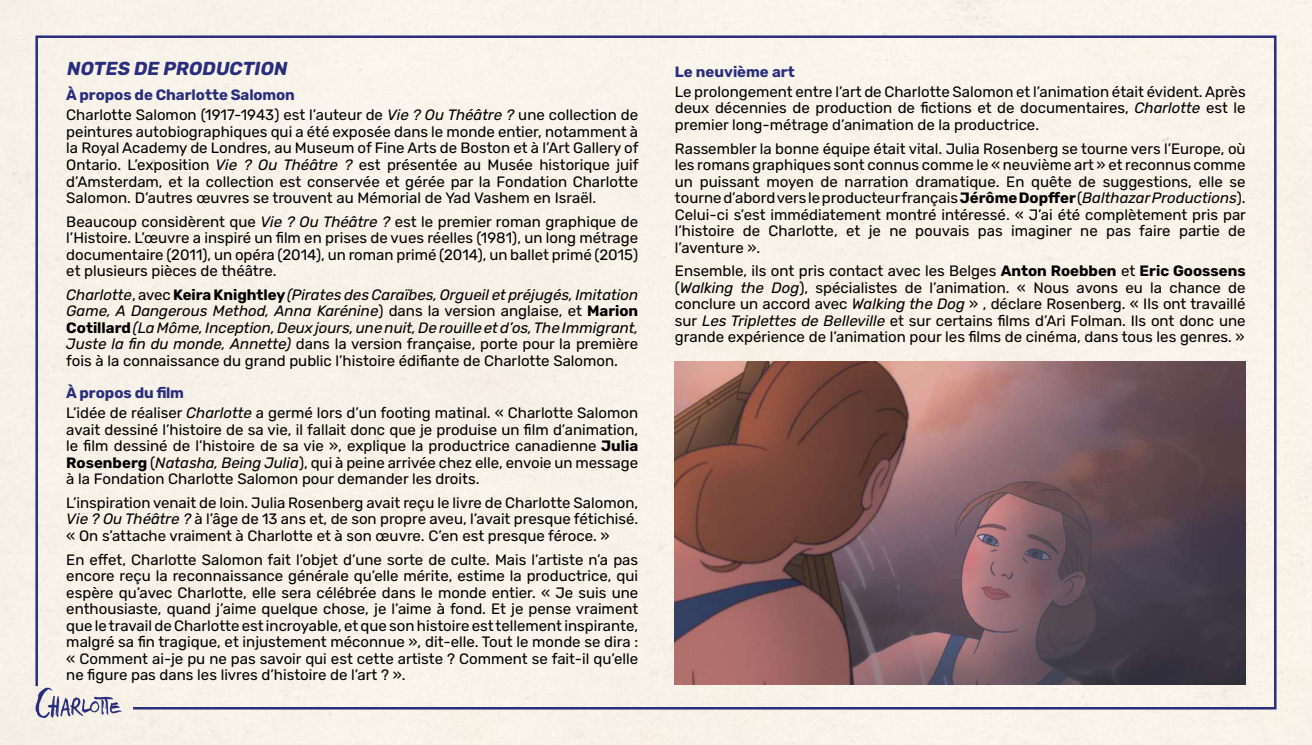
<style>
.page{position:relative;width:1312px;height:745px;background:#fff}
.page>*{position:absolute;margin:0;border:0;box-sizing:border-box;transform-origin:0 0}
.t1{font:italic 700 18.75px "Rubik";color:#282d7d}
.t2{font:15px/16.5px "Rubik";color:#000;text-align:justify}
.t3{font:italic 15px/16.5px "Rubik";color:#000;text-align:justify}
.t4{font:700 15px "Rubik";color:#282d7d}
.s1{font-weight:700;color:#282d7d}
.s2{font-style:italic}
.s3{font-style:normal}
.s4{font-weight:700;font-style:normal}
.s5{font-weight:700}
</style>
<div class="page">
<div style="left:0;top:0;width:1311px;height:744px;background:#f8f3e9"></div>
<div style="left:34px;top:34px;width:1243px;height:676px;background:#f8f3e9"></div>
<svg style="left:35px;top:687px;width:87px;height:30px;background:#c4c1cd"></svg>
<img style="left:674px;top:361px;width:571px;height:322px">
<p class="t1" style="left:66px;top:58px;width:225px">NOTES DE PRODUCTION</p>
<p class="t2" style="left:66px;top:85px;width:573px;line-height:20px"><span class="s1">À propos de Charlotte Salomon<br></span>Charlotte Salomon (1917-1943) est l’auteur de <span class="s2">Vie ? Ou Théâtre ?</span> une collection de</p>
<p class="t2" style="left:66px;top:124px;width:573px">peintures autobiographiques qui a été exposée dans le monde entier, notamment à la Royal Academy de Londres, au Museum of Fine Arts de Boston et à l’Art Gallery of Ontario. L’exposition <span class="s2">Vie ? Ou Théâtre ?</span> est présentée au Musée historique juif d’Amsterdam, et la collection est conservée et gérée par la Fondation Charlotte Salomon. D’autres œuvres se trouvent au Mémorial de Yad Vashem en Israël.</p>
<p class="t2" style="left:66px;top:213px;width:573px">Beaucoup considèrent que <span class="s2">Vie ? Ou Théâtre ?</span> est le premier roman graphique de l’Histoire. L’œuvre a inspiré un film en prises de vues réelles (1981), un long métrage documentaire (2011), un opéra (2014), un roman primé (2014), un ballet primé (2015) et plusieurs pièces de théâtre.</p>
<p class="t3" style="left:66px;top:286px;width:573px">Charlotte<span class="s3">, avec</span> <span class="s4">Keira Knightley</span> (Pirates des Caraïbes, Orgueil et préjugés, Imitation Game, A Dangerous Method, Anna Karénine<span class="s3">) dans la version anglaise, et</span> <span class="s4">Marion Cotillard</span> (La Môme, Inception, Deux jours, une nuit, De rouille et d’os, The Immigrant, Juste la fin du monde, Annette) <span class="s3">dans la version française, porte pour la première fois à la connaissance du grand public l’histoire édifiante de Charlotte Salomon.</span></p>
<p class="t2" style="left:66px;top:383px;width:573px;line-height:20px"><span class="s1">À propos du film<br></span>L’idée de réaliser <span class="s2">Charlotte</span> a germé lors d’un footing matinal. « Charlotte Salomon</p>
<p class="t2" style="left:66px;top:421px;width:573px">avait dessiné l’histoire de sa vie, il fallait donc que je produise un film d’animation, le film dessiné de l’histoire de sa vie », explique la productrice canadienne <span class="s5">Julia Rosenberg</span> (<span class="s2">Natasha, Being Julia</span>), qui à peine arrivée chez elle, envoie un message à la Fondation Charlotte Salomon pour demander les droits.</p>
<p class="t2" style="left:66px;top:494px;width:573px">L’inspiration venait de loin. Julia Rosenberg avait reçu le livre de Charlotte Salomon, <span class="s2">Vie ? Ou Théâtre ?</span> à l’âge de 13 ans et, de son propre aveu, l’avait presque fétichisé. « On s’attache vraiment à Charlotte et à son œuvre. C’en est presque féroce. »</p>
<p class="t2" style="left:66px;top:551px;width:573px">En effet, Charlotte Salomon fait l’objet d’une sorte de culte. Mais l’artiste n’a pas encore reçu la reconnaissance générale qu’elle mérite, estime la productrice, qui espère qu’avec Charlotte, elle sera célébrée dans le monde entier. « Je suis une enthousiaste, quand j’aime quelque chose, je l’aime à fond. Et je pense vraiment que le travail de Charlotte est incroyable, et que son histoire est tellement inspirante, malgré sa fin tragique, et injustement méconnue », dit-elle. Tout le monde se dira : « Comment ai-je pu ne pas savoir qui est cette artiste ? Comment se fait-il qu’elle ne figure pas dans les livres d’histoire de l’art ? ».</p>
<p class="t4" style="left:674px;top:63px;width:121px">Le neuvième art</p>
<p class="t2" style="left:674px;top:84px;width:572px">Le prolongement entre l’art de Charlotte Salomon et l’animation était évident. Après deux décennies de production de fictions et de documentaires, <span class="s2">Charlotte</span> est le premier long-métrage d’animation de la productrice.</p>
<p class="t2" style="left:674px;top:140px;width:572px">Rassembler la bonne équipe était vital. Julia Rosenberg se tourne vers l’Europe, où les romans graphiques sont connus comme le « neuvième art » et reconnus comme un puissant moyen de narration dramatique. En quête de suggestions, elle se tourne d’abord vers le producteur français <span class="s5">Jérôme Dopffer</span> (<span class="s2">Balthazar Productions</span>).<br>Celui-ci s’est immédiatement montré intéressé. « J’ai été complètement pris par l’histoire de Charlotte, et je ne pouvais pas imaginer ne pas faire partie de l’aventure ».</p>
<p class="t2" style="left:674px;top:263px;width:572px">Ensemble, ils ont pris contact avec les Belges <span class="s5">Anton Roebben</span> et <span class="s5">Eric Goossens </span>(<span class="s2">Walking the Dog</span>), spécialistes de l’animation. « Nous avons eu la chance de conclure un accord avec <span class="s2">Walking the Dog</span> » , déclare Rosenberg. « Ils ont travaillé sur <span class="s2">Les Triplettes de Belleville</span> et sur certains films d’Ari Folman. Ils ont donc une grande expérience de l’animation pour les films de cinéma, dans tous les genres. »</p>
</div>
